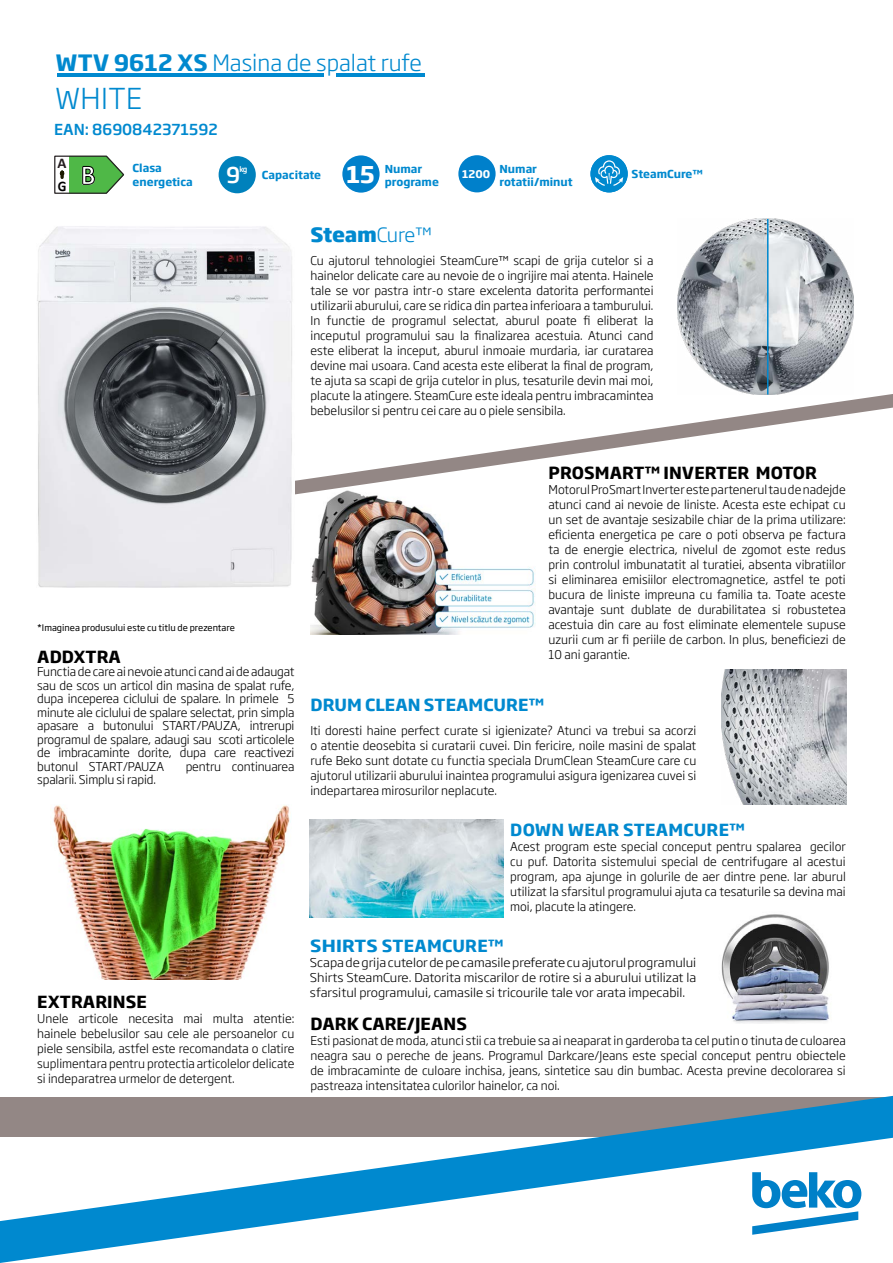
<style>
.page{position:relative;width:893px;height:1263px;background:#fff}
.page>*{position:absolute;margin:0;border:0;box-sizing:border-box;transform-origin:0 0}
.t1{font:700 29.25px "Calibri";color:#fff;scale:.93 1}
.t2{font:300 28.5px "Soho Gothic Pro";letter-spacing:.015em;color:#0089cf}
.t3{font:700 22.8px "Soho Gothic Pro";color:#fff}
.t4{font:300 22.2px "Soho Gothic Pro";color:#0089cf}
.t5{font:500 21.6px "Soho Gothic Pro";color:#fff}
.t6{font:800 19.5px "Soho Gothic Pro";letter-spacing:-.015em;color:#0089cf}
.t7{font:700 16.5px "Soho Gothic Pro";letter-spacing:.005em;color:#000}
.t8{font:700 16.5px "Soho Gothic Pro";letter-spacing:.015em;color:#0089cf}
.t9{font:700 16.5px "Soho Gothic Pro";letter-spacing:.015em;color:#0089cf;scale:1.07 1}
.t10{font:500 15px "Soho Gothic Pro";color:#0089cf}
.t11{font:700 14.85px "Calibri";color:#241c1f}
.t12{font:700 14.7px "Calibri";color:#000;scale:.93 1}
.t13{font:300 12px/15px "Soho Gothic Pro";color:#000;text-align:justify}
.t14{font:300 12px/15px "Soho Gothic Pro";color:#000;text-align:justify;scale:1.07 1}
.t15{font:700 10.8px/13px "Soho Gothic Pro";color:#0089cf}
.t16{font:700 10.5px "Soho Gothic Pro";color:#fff}
.t17{font:9px "Soho Gothic Pro";color:#000}
.t18{font:500 7.5px "Soho Gothic Pro";color:#fff}
.s1{font-weight:700}
.s2{font-weight:300}
</style>
<div class="page">
<svg style="left:0;top:1096px;width:893px;height:167px"></svg>
<img style="left:311px;top:538px;width:224px;height:96px">
<div style="left:342px;top:155px;width:38px;height:38px;background:#0080cb;border-radius:50%"></div>
<svg style="left:295px;top:394px;width:598px;height:144px"></svg>
<svg style="left:752px;top:1172px;width:109px;height:63px"></svg>
<hr style="left:57px;top:74px;width:266px;height:3px;background:#0089cf">
<hr style="left:336px;top:74px;width:88px;height:3px;background:#0089cf">
<div style="left:458px;top:155px;width:38px;height:37px;background:#0080cb;border-radius:50%"></div>
<div style="left:590px;top:155px;width:38px;height:37px;background:#0089cf;border-radius:50%"></div>
<svg style="left:595px;top:160px;width:28px;height:26px"></svg>
<img style="left:678px;top:219px;width:175px;height:176px">
<hr style="left:767px;top:219px;width:1px;height:175px;background:#0089cf">
<div style="left:219px;top:156px;width:37px;height:37px;background:#0081bc;border-radius:50%"></div>
<img style="left:721px;top:914px;width:108px;height:109px">
<img style="left:310px;top:819px;width:193px;height:99px">
<img style="left:722px;top:670px;width:124px;height:135px">
<img style="left:53px;top:805px;width:238px;height:174px">
<img style="left:37px;top:226px;width:255px;height:362px">
<svg style="left:54px;top:155px;width:71px;height:39px"></svg>
<h3 class="t4" style="left:56px;top:45px;width:368px"><span class="s1">WTV 9612 XS</span> Masina de spalat rufe</h3>
<h2 class="t2" style="left:55px;top:77px;width:89px">WHITE</h2>
<p class="t10" style="left:54px;top:117px;width:165px">EAN: 8690842371592</p>
<p class="t15" style="left:133px;top:161px;width:62px">Clasa energetica</p>
<p class="t15" style="left:262px;top:168px;width:61px">Capacitate</p>
<p class="t15" style="left:385px;top:161px;width:56px">Numar programe</p>
<p class="t15" style="left:500px;top:161px;width:75px">Numar rotatii/minut</p>
<p class="t11" style="left:58px;top:152px;width:11px">A</p>
<p class="t12" style="left:58px;top:176px;width:11px">G</p>
<h3 class="t3" style="left:346px;top:156px;width:30px">15</h3>
<h1 class="t1" style="left:80px;top:154px;width:18px">B</h1>
<h3 class="t5" style="left:226px;top:158px;width:15px">9</h3>
<p class="t18" style="left:240px;top:164px;width:9px">kg</p>
<p class="t16" style="left:462px;top:166px;width:30px">1200</p>
<p class="t15" style="left:632px;top:167px;width:73px">SteamCure™</p>
<h3 class="t6" style="left:310px;top:219px;width:123px">Steam<span class="s2">Cure™</span></h3>
<p class="t13" style="left:310px;top:253px;width:345px">Cu ajutorul tehnologiei SteamCure™ scapi de grija cutelor si a hainelor delicate care au nevoie de o ingrijire mai atenta. Hainele tale se vor pastra intr-o stare excelenta datorita performantei utilizarii aburului, care se ridica din partea inferioara a tamburului.<br>In functie de programul selectat, aburul poate fi eliberat la inceputul programului sau la finalizarea acestuia. Atunci cand este eliberat la inceput, aburul inmoaie murdaria, iar curatarea devine mai usoara. Cand acesta este eliberat la final de program, te ajuta sa scapi de grija cutelor in plus, tesaturile devin mai moi, placute la atingere. SteamCure este ideala pentru imbracamintea bebelusilor si pentru cei care au o piele sensibila.</p>
<p class="t17" style="left:37px;top:621px;width:199px">*Imaginea produsului este cu titlu de prezentare</p>
<h3 class="t7" style="left:37px;top:644px;width:85px">ADDXTRA</h3>
<p class="t13" style="left:37px;top:664px;width:259px;line-height:13.5px">Functia de care ai nevoie atunci cand ai de adaugat sau de scos un articol din masina de spalat rufe, dupa inceperea ciclului de spalare. In primele 5 minute ale ciclului de spalare selectat, prin simpla apasare a butonului START/PAUZA, intrerupi programul de spalare, adaugi sau scoti articolele de imbracaminte dorite, dupa care reactivezi butonul START/PAUZA</p>
<p class="t13" style="left:186px;top:758px;width:110px">pentru continuarea</p>
<p class="t13" style="left:37px;top:772px;width:120px">spalarii. Simplu si rapid.</p>
<h3 class="t7" style="left:549px;top:460px;width:270px">PROSMART™ INVERTER MOTOR</h3>
<p class="t13" style="left:548px;top:481px;width:299px">Motorul ProSmart Inverter este partenerul tau de nadejde atunci cand ai nevoie de liniste. Acesta este echipat cu un set de avantaje sesizabile chiar de la prima utilizare: eficienta energetica pe care o poti observa pe factura ta de energie electrica, nivelul de zgomot este redus prin controlul imbunatatit al turatiei, absenta vibratiilor si eliminarea emisiilor electromagnetice, astfel te poti bucura de liniste impreuna cu familia ta. Toate aceste avantaje sunt dublate de durabilitatea si robustetea acestuia din care au fost eliminate elementele supuse uzurii cum ar fi periile de carbon. In plus, beneficiezi de 10 ani garantie.</p>
<h3 class="t8" style="left:311px;top:692px;width:236px">DRUM CLEAN STEAMCURE™</h3>
<p class="t13" style="left:310px;top:722px;width:387px">Iti doresti haine perfect curate si igienizate? Atunci va trebui sa acorzi o atentie deosebita si curatarii cuvei. Din fericire, noile masini de spalat rufe Beko sunt dotate cu functia speciala DrumClean SteamCure care cu ajutorul utilizarii aburului inaintea programului asigura igenizarea cuvei si indepartarea mirosurilor neplacute.</p>
<h3 class="t8" style="left:510px;top:817px;width:236px">DOWN WEAR STEAMCURE™</h3>
<p class="t13" style="left:510px;top:838px;width:337px">Acest program este special conceput pentru spalarea gecilor cu puf. Datorita sistemului special de centrifugare al acestui program, apa ajunge in golurile de aer dintre pene. Iar aburul utilizat la sfarsitul programului ajuta ca tesaturile sa devina mai moi, placute la atingere.</p>
<h3 class="t9" style="left:310px;top:933px;width:183px">SHIRTS STEAMCURE™</h3>
<p class="t14" style="left:310px;top:954px;width:363px">Scapa de grija cutelor de pe camasile preferate cu ajutorul programului Shirts SteamCure. Datorita miscarilor de rotire si a aburului utilizat la sfarsitul programului, camasile si tricourile tale vor arata impecabil.</p>
<h3 class="t7" style="left:37px;top:989px;width:111px">EXTRARINSE</h3>
<p class="t13" style="left:37px;top:1010px;width:259px">Unele articole necesita mai multa atentie: hainele bebelusilor sau cele ale persoanelor cu piele sensibila, astfel este recomandata o clatire suplimentara pentru protectia articolelor delicate si indeparatrea urmelor de detergent.</p>
<h3 class="t7" style="left:311px;top:1011px;width:158px">DARK CARE/JEANS</h3>
<p class="t13" style="left:310px;top:1033px;width:537px">Esti pasionat de moda, atunci stii ca trebuie sa ai neaparat in garderoba ta cel putin o tinuta de culoarea neagra sau o pereche de jeans. Programul Darkcare/Jeans este special conceput pentru obiectele de imbracaminte de culoare inchisa, jeans, sintetice sau din bumbac. Acesta previne decolorarea si pastreaza intensitatea culorilor hainelor, ca noi.</p>
</div>
